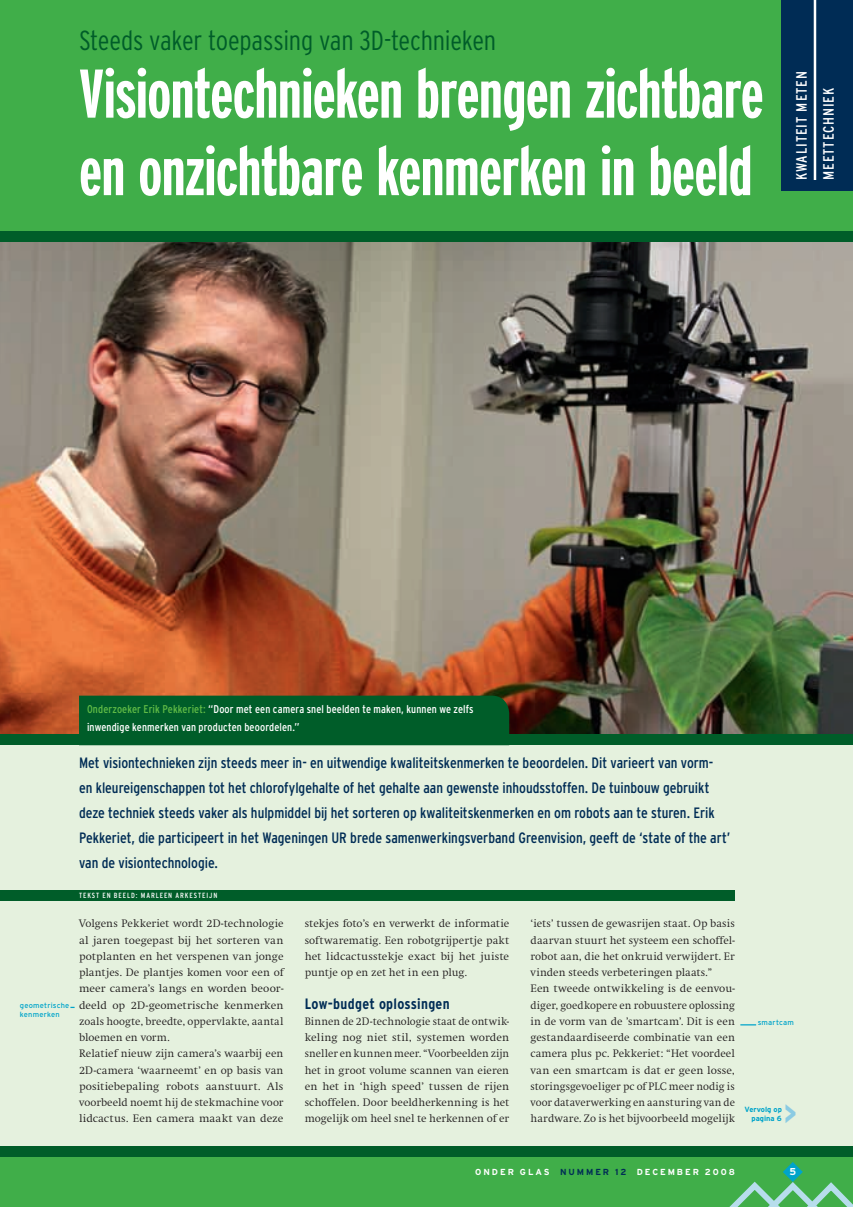
<style>
.page{position:relative;width:853px;height:1207px;background:#fff}
.page>*{position:absolute;margin:0;border:0;box-sizing:border-box;transform-origin:0 0}
.t1{font:700 extra-condensed 68.75px/77.5px "Interstate";letter-spacing:-.01em;color:#fff}
.t2{font:700 30px "Interstate";color:#8bcbe3}
.t3{font:300 condensed 27.5px "Interstate";letter-spacing:-.01em;color:#005d29}
.t4{font:condensed 15px/25px "Interstate";color:#002c55}
.t5{font:condensed 15px/27.1px "Interstate";letter-spacing:.06em;color:#fff}
.t6{font:700 condensed 15px "Interstate";letter-spacing:.02em;color:#002c55}
.t7{font:300 11.25px/16.2px "Swift";letter-spacing:.005em;color:#231f20}
.t8{font:condensed 11.25px/17.5px "Interstate";letter-spacing:.01em;color:#fff}
.t9{font:700 10px "Interstate";color:#fff}
.t10{font:700 8.75px "Interstate";letter-spacing:.22em;color:#fff}
.t11{font:condensed 7.5px "Interstate";letter-spacing:.125em;color:#fff}
.t12{font:7.5px/8.8px "Interstate";letter-spacing:.025em;color:#00a4ca}
.t13{font:700 7.5px/8.8px "Interstate";letter-spacing:-.005em;color:#00a4ca;text-align:right}
.s1{color:#60bb46}
.s2{color:#002c55}
</style>
<div class="page">
<div style="left:0;top:0;width:852px;height:1207px;background:#e5f1de"></div>
<div style="left:0;top:1146px;width:852px;height:61px;background:#40ae49"></div>
<div style="left:0;top:0;width:852px;height:236px;background:#40ae49"></div>
<div style="left:0;top:1146px;width:852px;height:10px;background:#005d29"></div>
<img style="left:0;top:242px;width:852px;height:493px">
<div style="left:781px;top:0;width:71px;height:191px;background:#002c55"></div>
<div style="left:0;top:735px;width:852px;height:10px;background:#005d29"></div>
<div style="left:0;top:890px;width:734px;height:11px;background:#005d29"></div>
<div style="left:79px;top:696px;width:430px;height:39px;background:#005d29"></div>
<hr style="left:813px;top:0;width:3px;height:180px;background:#fff">
<div style="left:0;top:231px;width:852px;height:11px;background:#005d29"></div>
<svg style="left:740px;top:1024px;width:16px;height:1px"></svg>
<svg style="left:729px;top:1162px;width:124px;height:45px"></svg>
<p class="t3" style="left:79px;top:25px;width:418px">Steeds vaker toepassing van 3D-technieken</p>
<p class="t1" style="left:79px;top:54px;width:686px">Visiontechnieken brengen zichtbare en onzichtbare kenmerken in beeld</p>
<p class="t5" style="left:787px;top:180px;width:110px;rotate:-90deg">KWALITEIT METEN<br>MEETTECHNIEK</p>
<p class="t8" style="left:87px;top:700px;width:388px"><span class="s1">Onderzoeker Erik Pekkeriet:</span> “Door met een camera snel beelden te maken, kunnen we zelfs inwendige kenmerken van producten beoordelen.”</p>
<p class="t12" style="left:20px;top:1001px;width:51px">geometrische kenmerken</p>
<p class="t4" style="left:79px;top:750px;width:653px">Met visiontechnieken zijn steeds meer in- en uitwendige kwaliteitskenmerken te beoordelen. Dit varieert van vorm&shy;en kleureigenschappen tot het chlorofylgehalte of het gehalte aan gewenste inhoudsstoffen. De tuinbouw gebruikt deze techniek steeds vaker als hulpmiddel bij het sorteren op kwaliteitskenmerken en om robots aan te sturen. Erik Pekkeriet, die participeert in het Wageningen UR brede samenwerkingsverband Greenvision, geeft de ‘state of the art’ van de visiontechnologie.</p>
<p class="t11" style="left:79px;top:891px;width:140px">TEKST EN BEELD: MARLEEN ARKESTEIJN</p>
<p class="t7" style="left:79px;top:916px;width:206px">Volgens Pekkeriet wordt 2D-technologie al jaren toegepast bij het sorteren van potplanten en het verspenen van jonge plantjes. De plantjes komen voor een of meer camera’s langs en worden beoor&shy;deeld op 2D-geometrische kenmerken zoals hoogte, breedte, oppervlakte, aantal bloemen en vorm.<br>Relatief nieuw zijn camera’s waarbij een 2D-camera ‘waarneemt’ en op basis van positiebepaling robots aanstuurt. Als voorbeeld noemt hij de stekmachine voor lidcactus. Een camera maakt van deze</p>
<p class="t7" style="left:305px;top:916px;width:206px;text-align:justify">stekjes foto’s en verwerkt de informatie softwarematig. Een robotgrijpertje pakt het lidcactusstekje exact bij het juiste puntje op en zet het in een plug.</p>
<p class="t7" style="left:530px;top:916px;width:206px">‘iets’ tussen de gewasrijen staat. Op basis daarvan stuurt het systeem een schoffel&shy;robot aan, die het onkruid verwijdert. Er vinden steeds verbeteringen plaats.”<br>Een tweede ontwikkeling is de eenvou&shy;diger, goedkopere en robuustere oplossing in de vorm van de ’smartcam’. Dit is een gestandaardiseerde combinatie van een camera plus pc. Pekkeriet: “Het voordeel van een smartcam is dat er geen losse, storingsgevoeliger pc of PLC meer nodig is voor dataverwerking en aansturing van de hardware. Zo is het bijvoorbeeld mogelijk</p>
<p class="t6" style="left:305px;top:995px;width:146px">Low-budget oplossingen</p>
<p class="t7" style="left:305px;top:1013px;width:206px;text-align:justify">Binnen de 2D-technologie staat de ontwik&shy;keling nog niet stil, systemen worden sneller en kunnen meer. “Voorbeelden zijn het in groot volume scannen van eieren en het in ‘high speed’ tussen de rijen schoffelen. Door beeldherkenning is het mogelijk om heel snel te herkennen of er</p>
<p class="t12" style="left:757px;top:1018px;width:38px">smartcam</p>
<p class="t13" style="left:744px;top:1105px;width:39px">VERVOLG OP<br>PAGINA 6</p>
<p class="t2" style="left:783px;top:1097px;width:15px">&gt;</p>
<p class="t10" style="left:475px;top:1167px;width:261px">ONDER GLAS <span class="s2">NUMMER 12</span> DECEMBER 2008</p>
<p class="t9" style="left:789px;top:1166px;width:8px">5</p>
</div>
